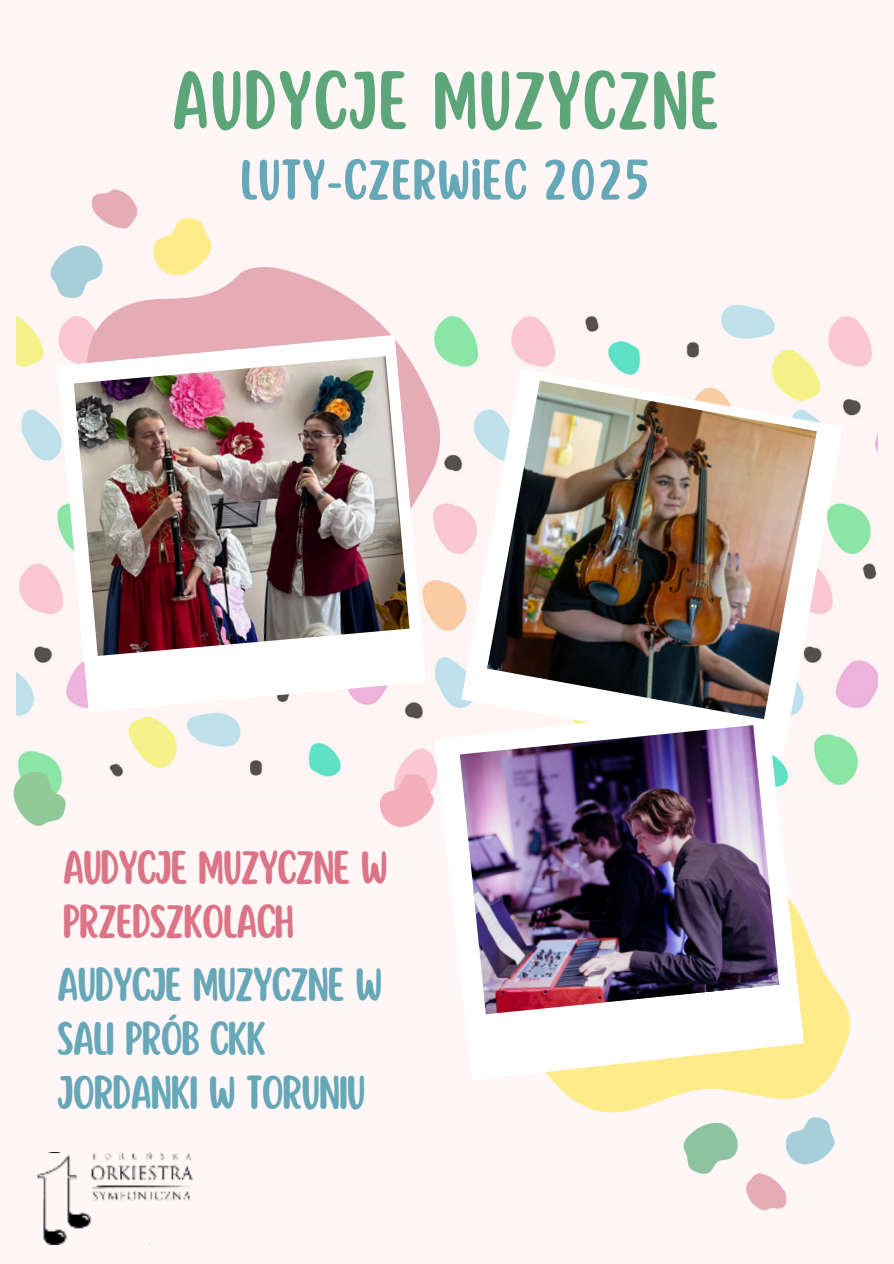
<style>
.page{position:relative;width:894px;height:1264px;background:#fff}
.page>*{position:absolute;margin:0;border:0;box-sizing:border-box;transform-origin:0 0}
.t1{font:72.6px "Scripter";color:#5ca67a}
.t2{font:50.1px "Scripter";color:#66a8b8}
.t3{font:41.7px/54px "Scripter";letter-spacing:-.04em;color:#66a8b8}
.t4{font:41.7px/54px "Scripter";letter-spacing:-.04em;color:#db7485}
</style>
<div class="page">
<div style="left:0;top:0;width:893px;height:1263px;background:#fff6f7"></div>
<img style="left:16px;top:305px;width:861px;height:481px">
<svg style="left:69px;top:267px;width:397px;height:348px"></svg>
<svg style="left:552px;top:924px;width:299px;height:189px;fill:#fdec89"></svg>
<svg style="left:57px;top:335px;width:369px;height:377px"></svg>
<svg style="left:434px;top:702px;width:370px;height:378px;fill:#fff"></svg>
<svg style="left:461px;top:368px;width:381px;height:389px"></svg>
<svg style="left:50px;top:189px;width:162px;height:111px"></svg>
<svg style="left:678px;top:1100px;width:159px;height:111px"></svg>
<svg style="left:13px;top:755px;width:57px;height:71px"></svg>
<svg style="left:366px;top:772px;width:69px;height:73px"></svg>
<img style="left:74px;top:356px;width:335px;height:300px">
<img style="left:487px;top:380px;width:329px;height:339px">
<img style="left:459px;top:725px;width:320px;height:289px">
<svg style="left:37px;top:1152px;width:156px;height:92px"></svg>
<h2 class="t1" style="left:171px;top:64px;width:550px">AUDYCJE MUZYCZNE</h2>
<h1 class="t2" style="left:240px;top:154px;width:412px">LUTY-CZERWIEC 2025</h1>
<p class="t4" style="left:62px;top:842px;width:327px">AUDYCJE MUZYCZNE W<br>PRZEDSZKOLACH</p>
<p class="t3" style="left:57px;top:959px;width:327px">AUDYCJE MUZYCZNE W<br>SALI PRÓB CKK<br>JORDANKI W TORUNIU</p>
</div>
